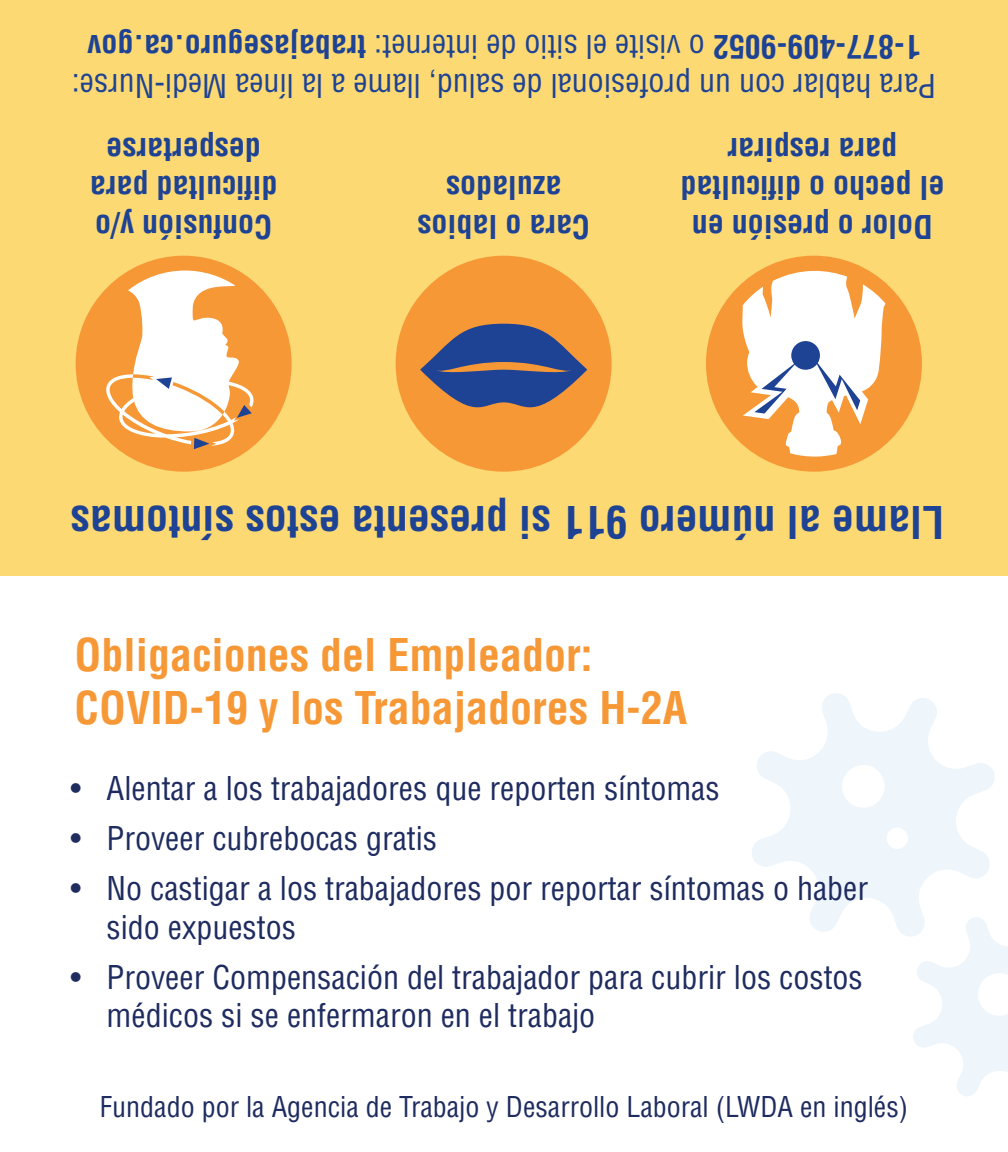
<style>
.page{position:relative;width:1008px;height:1152px;background:#fff}
.page>*{position:absolute;margin:0;border:0;box-sizing:border-box;transform-origin:0 0}
.t1{font:700 condensed 44px/52.8px "Helvetica LT Std";color:#f79837}
.t2{font:700 condensed 44px "Helvetica LT Std";color:#1e4394}
.t3{font:condensed 32px/38.4px "Helvetica LT Std";color:#1f2c60}
.t4{font:condensed 32px/38.4px "Helvetica LT Std";color:#1e4394;text-align:center}
.t5{font:700 condensed 32px/38.4px "Helvetica LT Std";color:#1e4394;text-align:center}
.t6{font:condensed 28px "Helvetica LT Std";color:#1f2c60}
.s1{font-weight:700}
</style>
<div class="page">
<svg style="left:752px;top:693px;width:256px;height:403px"></svg>
<div style="left:0;top:0;width:1008px;height:576px;background:#fcd973"></div>
<div style="left:705px;top:255px;width:218px;height:217px;background:#f79837;border-radius:50%"></div>
<svg style="left:742px;top:271px;width:144px;height:186px"></svg>
<div style="left:396px;top:256px;width:216px;height:216px;background:#f79837;border-radius:50%"></div>
<svg style="left:420px;top:324px;width:167px;height:84px"></svg>
<div style="left:76px;top:256px;width:216px;height:216px;background:#f79837;border-radius:50%"></div>
<svg style="left:104px;top:271px;width:150px;height:178px"></svg>
<p class="t4" style="left:936px;top:105px;width:866px;rotate:-180deg">Para hablar con un profesional de salud, llame a la línea Medi-Nurse:<br><span class="s1">1-877-409-9052</span> o visite el sitio de internet: <span class="s1">trabajaseguro.ca.gov</span></p>
<p class="t5" style="left:277px;top:246px;width:189px;rotate:-180deg">Confusión y/o dificultad para despertarse</p>
<p class="t5" style="left:590px;top:246px;width:174px;rotate:-180deg">Cara o labios azulados</p>
<p class="t5" style="left:944px;top:246px;width:265px;rotate:-180deg">Dolor o presión en el pecho o dificultad para respirar</p>
<p class="t2" style="left:944px;top:550px;width:875px;rotate:-180deg">Llame al número 911 si presenta estos síntomas</p>
<p class="t1" style="left:75px;top:629px;width:614px">Obligaciones del Empleador:<br>COVID-19 y los Trabajadores H-2A</p>
<p class="t3" style="left:71px;top:769px;width:651px">• Alentar a los trabajadores que reporten síntomas</p>
<p class="t3" style="left:71px;top:819px;width:368px">• Proveer cubrebocas gratis</p>
<p class="t3" style="left:107px;top:869px;width:763px;text-indent:-36px">• No castigar a los trabajadores por reportar síntomas o haber sido expuestos</p>
<p class="t3" style="left:107px;top:958px;width:758px;text-indent:-36px">• Proveer Compensación del trabajador para cubrir los costos médicos si se enfermaron en el trabajo</p>
<p class="t6" style="left:100px;top:1089px;width:810px">Fundado por la Agencia de Trabajo y Desarrollo Laboral (LWDA en inglés)</p>
</div>
